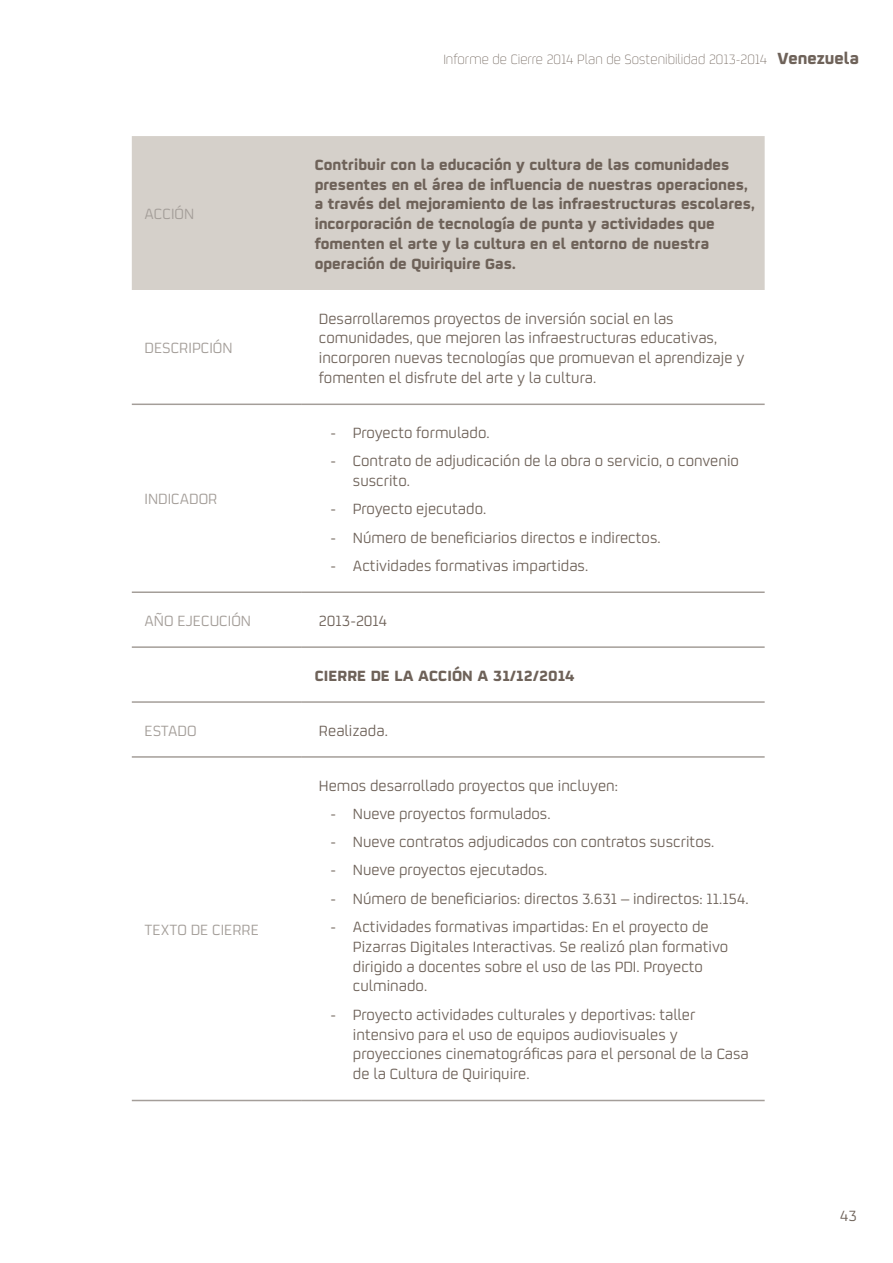
<style>
.page{position:relative;width:893px;height:1263px;background:#fff}
.page>*{position:absolute;margin:0;border:0;box-sizing:border-box;transform-origin:0 0}
.t1{font:16.5px/19.8px "Repsol";color:#6e6259}
.t2{font:700 16.5px/19.8px "Repsol";color:#6e6259}
.t3{font:16.5px "Repsol";color:#a49e99}
.t4{font:300 15px "Repsol";color:#6e6259}
.s1{font-weight:700;font-size:18px}
</style>
<div class="page">
<div style="left:132px;top:136px;width:633px;height:154px;background:#d5d0ca"></div>
<hr style="left:132px;top:646px;width:170px;height:2px;background:#a49e99">
<hr style="left:132px;top:1100px;width:170px;height:1px;background:#a49e99">
<hr style="left:302px;top:404px;width:463px;height:1px;background:#a49e99">
<hr style="left:302px;top:591px;width:463px;height:2px;background:#a49e99">
<hr style="left:302px;top:701px;width:463px;height:2px;background:#a49e99">
<hr style="left:302px;top:756px;width:463px;height:2px;background:#a49e99">
<hr style="left:132px;top:404px;width:170px;height:1px;background:#a49e99">
<hr style="left:132px;top:591px;width:170px;height:2px;background:#a49e99">
<hr style="left:132px;top:701px;width:170px;height:2px;background:#a49e99">
<hr style="left:132px;top:756px;width:170px;height:2px;background:#a49e99">
<hr style="left:302px;top:646px;width:463px;height:2px;background:#a49e99">
<hr style="left:302px;top:1100px;width:463px;height:1px;background:#a49e99">
<p class="t3" style="left:145px;top:203px;width:51px">ACCIÓN</p>
<p class="t3" style="left:145px;top:337px;width:90px">DESCRIPCIÓN</p>
<p class="t3" style="left:145px;top:488px;width:74px">INDICADOR</p>
<p class="t4" style="left:443px;top:49px;width:417px">Informe de Cierre 2014 Plan de Sostenibilidad 2013-2014 <span class="s1">Venezuela</span></p>
<p class="t2" style="left:315px;top:152px;width:442px">Contribuir con la educación y cultura de las comunidades presentes en el área de influencia de nuestras operaciones, a través del mejoramiento de las infraestructuras escolares, incorporación de tecnología de punta y actividades que fomenten el arte y la cultura en el entorno de nuestra operación de Quiriquire Gas.</p>
<p class="t1" style="left:319px;top:307px;width:427px">Desarrollaremos proyectos de inversión social en las comunidades, que mejoren las infraestructuras educativas, incorporen nuevas tecnologías que promuevan el aprendizaje y fomenten el disfrute del arte y la cultura.</p>
<p class="t1" style="left:330px;top:422px;width:161px">- Proyecto formulado.</p>
<p class="t1" style="left:353px;top:450px;width:387px;text-indent:-23px">- Contrato de adjudicación de la obra o servicio, o convenio suscrito.</p>
<p class="t1" style="left:330px;top:498px;width:157px">- Proyecto ejecutado.</p>
<p class="t1" style="left:330px;top:526px;width:332px">- Número de beneficiarios directos e indirectos.</p>
<p class="t1" style="left:330px;top:555px;width:259px">- Actividades formativas impartidas.</p>
<p class="t3" style="left:145px;top:609px;width:108px">AÑO EJECUCIÓN</p>
<p class="t1" style="left:319px;top:610px;width:70px">2013-2014</p>
<p class="t2" style="left:315px;top:663px;width:262px">CIERRE DE LA ACCIÓN A 31/12/2014</p>
<p class="t3" style="left:145px;top:719px;width:53px">ESTADO</p>
<p class="t1" style="left:319px;top:719px;width:70px">Realizada.</p>
<p class="t3" style="left:145px;top:918px;width:116px">TEXTO DE CIERRE</p>
<p class="t1" style="left:319px;top:774px;width:300px">Hemos desarrollado proyectos que incluyen:</p>
<p class="t1" style="left:330px;top:803px;width:222px">- Nueve proyectos formulados.</p>
<p class="t1" style="left:330px;top:831px;width:385px">- Nueve contratos adjudicados con contratos suscritos.</p>
<p class="t1" style="left:330px;top:859px;width:218px">- Nueve proyectos ejecutados.</p>
<p class="t1" style="left:330px;top:887px;width:420px">- Número de beneficiarios: directos 3.631 – indirectos: 11.154.</p>
<p class="t1" style="left:353px;top:916px;width:377px;text-indent:-23px">- Actividades formativas impartidas: En el proyecto de Pizarras Digitales Interactivas. Se realizó plan formativo dirigido a docentes sobre el uso de las PDI. Proyecto culminado.</p>
<p class="t1" style="left:353px;top:1003px;width:397px;text-indent:-23px">- Proyecto actividades culturales y deportivas: taller intensivo para el uso de equipos audiovisuales y proyecciones cinematográficas para el personal de la Casa de la Cultura de Quiriquire.</p>
<p class="t1" style="left:840px;top:1205px;width:19px">43</p>
</div>
